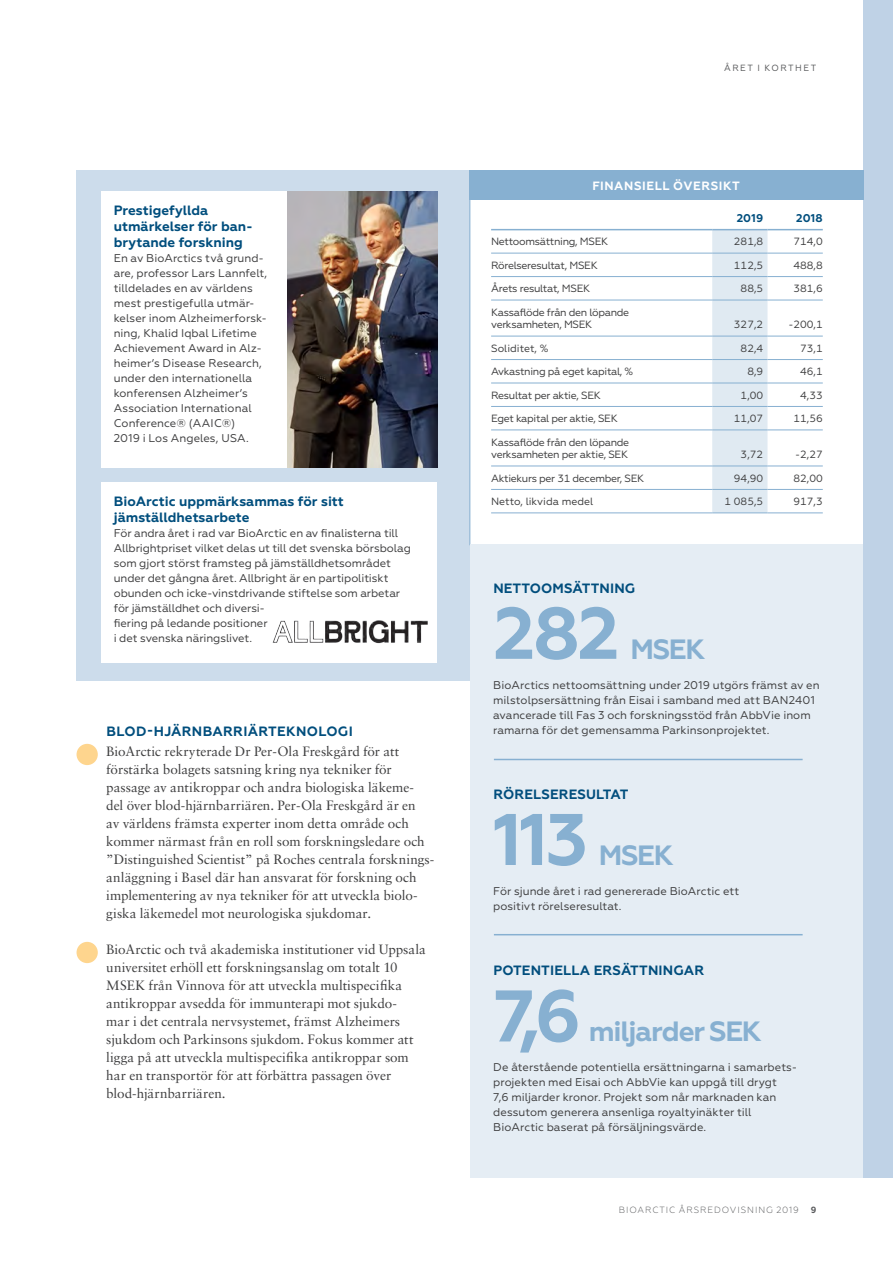
<style>
.page{position:relative;width:893px;height:1263px;background:#fff}
.page>*{position:absolute;margin:0;border:0;box-sizing:border-box;transform-origin:0 0}
.t1{font:700 72.9px "Geometria";letter-spacing:-.03em;color:#87b0d1}
.t2{font:700 27.9px "Geometria";letter-spacing:-.045em;color:#87b0d1}
.Brödtext_vänster_90{font:13.5px/18px "Sabon LT Std";color:#3e3e3f}
.Mellis_i_bröd_-_vers{font:700 13.5px/16.4px "Geometria";color:#014e7d}
.Mellis_i_bröd_-_vers-2{font:700 13.5px "Geometria";letter-spacing:.02em;color:#014e7d}
.Huvudubriker{font:700 12px "Geometria";letter-spacing:.05em;color:#fff}
.Fakta_ruta_text{font:11.25px/15px "Geometria";color:#3e3e3f}
.Table_head_right{font:700 11.25px "Geometria";letter-spacing:.02em;color:#014e7d}
.Text{font:10.5px/12.6px "Geometria";letter-spacing:-.03em;color:#3e3e3f}
.Siffra{font:10.5px "Geometria";color:#3e3e3f}
.Text-2{font:10.5px "Geometria";color:#3e3e3f}
.sidnummer{font:300 9px "Geometria";letter-spacing:.105em;color:#57585a}
.Sidnavigering_VÄ{font:9px "Geometria";letter-spacing:.165em;color:#57585a}
.sidnummer-2{font:700 9px "Geometria";color:#57585a}
</style>
<div class="page">
<div style="left:77px;top:170px;width:393px;height:510px;background:#ccdceb"></div>
<div style="left:470px;top:544px;width:402px;height:634px;background:#e5edf4"></div>
<div style="left:863px;top:0;width:30px;height:1178px;background:#bfd2e6"></div>
<div style="left:77px;top:744px;width:21px;height:21px;background:#fed58e;border-radius:50%"></div>
<div style="left:77px;top:942px;width:21px;height:21px;background:#fed58e;border-radius:50%"></div>
<hr style="left:494px;top:759px;width:309px;height:1px;background:#87b0d1">
<hr style="left:494px;top:934px;width:309px;height:1px;background:#87b0d1">
<div style="left:712px;top:230px;width:55px;height:282px;background:#e0eaf2"></div>
<hr style="left:491px;top:229px;width:221px;height:1px;background:#87b0d1">
<hr style="left:712px;top:229px;width:55px;height:1px;background:#87b0d1">
<hr style="left:767px;top:229px;width:56px;height:1px;background:#87b0d1">
<hr style="left:491px;top:253px;width:221px;height:1px;background:#87b0d1">
<hr style="left:491px;top:276px;width:221px;height:1px;background:#87b0d1">
<hr style="left:491px;top:300px;width:221px;height:1px;background:#87b0d1">
<hr style="left:491px;top:336px;width:221px;height:1px;background:#87b0d1">
<hr style="left:491px;top:359px;width:221px;height:1px;background:#87b0d1">
<hr style="left:491px;top:383px;width:221px;height:1px;background:#87b0d1">
<hr style="left:491px;top:406px;width:221px;height:1px;background:#87b0d1">
<hr style="left:491px;top:430px;width:221px;height:1px;background:#87b0d1">
<hr style="left:712px;top:253px;width:55px;height:1px;background:#87b0d1">
<hr style="left:712px;top:276px;width:55px;height:1px;background:#87b0d1">
<hr style="left:712px;top:300px;width:55px;height:1px;background:#87b0d1">
<hr style="left:712px;top:336px;width:55px;height:1px;background:#87b0d1">
<hr style="left:712px;top:359px;width:55px;height:1px;background:#87b0d1">
<hr style="left:712px;top:383px;width:55px;height:1px;background:#87b0d1">
<hr style="left:712px;top:406px;width:55px;height:1px;background:#87b0d1">
<hr style="left:712px;top:430px;width:55px;height:1px;background:#87b0d1">
<hr style="left:767px;top:253px;width:56px;height:1px;background:#87b0d1">
<hr style="left:767px;top:276px;width:56px;height:1px;background:#87b0d1">
<hr style="left:767px;top:300px;width:56px;height:1px;background:#87b0d1">
<hr style="left:767px;top:336px;width:56px;height:1px;background:#87b0d1">
<hr style="left:767px;top:359px;width:56px;height:1px;background:#87b0d1">
<hr style="left:767px;top:383px;width:56px;height:1px;background:#87b0d1">
<hr style="left:767px;top:406px;width:56px;height:1px;background:#87b0d1">
<hr style="left:767px;top:430px;width:56px;height:1px;background:#87b0d1">
<hr style="left:491px;top:466px;width:221px;height:1px;background:#87b0d1">
<hr style="left:712px;top:466px;width:55px;height:1px;background:#87b0d1">
<hr style="left:767px;top:466px;width:56px;height:1px;background:#87b0d1">
<hr style="left:491px;top:489px;width:221px;height:1px;background:#87b0d1">
<hr style="left:491px;top:512px;width:221px;height:1px;background:#87b0d1">
<hr style="left:712px;top:489px;width:55px;height:1px;background:#87b0d1">
<hr style="left:712px;top:512px;width:55px;height:1px;background:#87b0d1">
<hr style="left:767px;top:489px;width:56px;height:1px;background:#87b0d1">
<hr style="left:767px;top:512px;width:56px;height:1px;background:#87b0d1">
<div style="left:469px;top:170px;width:394px;height:30px;background:#87b0d1"></div>
<div style="left:101px;top:191px;width:336px;height:277px;background:#fff"></div>
<img style="left:287px;top:191px;width:150px;height:277px">
<div style="left:101px;top:483px;width:336px;height:180px;background:#fff"></div>
<img style="left:273px;top:620px;width:154px;height:24px">
<p class="Mellis_i_bröd_-_vers" style="left:114px;top:202px;width:141px">Prestigefyllda utmärkelser för ban&shy;brytande forskning</p>
<p class="Fakta_ruta_text" style="left:114px;top:251px;width:155px">En av BioArctics två grund&shy;are, professor Lars Lannfelt,</p>
<p class="Fakta_ruta_text" style="left:114px;top:281px;width:155px">tilldelades en av världens mest prestigefulla utmär&shy;kelser inom Alzheimerforsk&shy;ning, Khalid Iqbal Lifetime</p>
<p class="Fakta_ruta_text" style="left:114px;top:341px;width:150px">Achievement Award in Alz&shy;heimer’s Disease Research, under den internationella konferensen Alzheimer’s</p>
<p class="Fakta_ruta_text" style="left:114px;top:401px;width:139px">Association International<br>Conference® (AAIC®)</p>
<p class="Fakta_ruta_text" style="left:114px;top:431px;width:137px">2019 i Los Angeles, USA.</p>
<p class="Mellis_i_bröd_-_vers" style="left:114px;top:493px;width:232px">BioArctic uppmärksammas för sitt jämställdhetsarbete</p>
<p class="Fakta_ruta_text" style="left:114px;top:526px;width:299px">För andra året i rad var BioArctic en av finalisterna till Allbrightpriset vilket delas ut till det svenska börsbolag som gjort störst framsteg på jämställdhetsområdet under det gångna året. Allbright är en partipolitiskt obunden och icke-vinstdrivande stiftelse som arbetar för jämställdhet och diversi-<br>fiering på ledande positioner<br>i det svenska näringslivet.</p>
<p class="Mellis_i_bröd_-_vers-2" style="left:107px;top:723px;width:248px">BLOD-HJÄRNBARRIÄRTEKNOLOGI</p>
<p class="Brödtext_vänster_90" style="left:106px;top:742px;width:330px">BioArctic rekryterade Dr Per-Ola Freskgård för att förstärka bolagets satsning kring nya tekniker för passage av antikroppar och andra biologiska läkeme&shy;del över blod-hjärnbarriären. Per-Ola Freskgård är en<br>av världens främsta experter inom detta område och kommer närmast från en roll som forskningsledare och ”Distinguished Scientist” på Roches centrala forsknings&shy;anläggning i Basel där han ansvarat för forskning och implementering av nya tekniker för att utveckla biolo&shy;giska läkemedel mot neurologiska sjukdomar.</p>
<p class="Brödtext_vänster_90" style="left:106px;top:940px;width:321px">BioArctic och två akademiska institutioner vid Uppsala universitet erhöll ett forskningsanslag om totalt 10<br>MSEK från Vinnova för att utveckla multispecifika antikroppar avsedda för immunterapi mot sjukdo-<br>mar i det centrala nervsystemet, främst Alzheimers sjukdom och Parkinsons sjukdom. Fokus kommer att ligga på att utveckla multispecifika antikroppar som har en transportör för att förbättra passagen över blod-hjärnbarriären.</p>
<p class="Sidnavigering_VÄ" style="left:724px;top:62px;width:94px">ÅRET I KORTHET</p>
<p class="Huvudubriker" style="left:592px;top:178px;width:149px">FINANSIELL ÖVERSIKT</p>
<p class="Table_head_right" style="left:737px;top:211px;width:28px">2019</p>
<p class="Table_head_right" style="left:796px;top:211px;width:28px">2018</p>
<p class="Text" style="left:491px;top:235px;width:118px">Nettoomsättning, MSEK</p>
<p class="Siffra" style="left:734px;top:236px;width:31px">281,8</p>
<p class="Siffra" style="left:793px;top:236px;width:31px">714,0</p>
<p class="Text" style="left:491px;top:259px;width:108px">Rörelseresultat, MSEK</p>
<p class="Siffra" style="left:734px;top:259px;width:31px">112,5</p>
<p class="Siffra" style="left:793px;top:259px;width:31px">488,8</p>
<p class="Text" style="left:491px;top:282px;width:101px">Årets resultat, MSEK</p>
<p class="Siffra" style="left:741px;top:283px;width:24px">88,5</p>
<p class="Siffra" style="left:793px;top:283px;width:31px">381,6</p>
<p class="Text" style="left:491px;top:306px;width:140px">Kassaflöde från den löpande verksamheten, MSEK</p>
<p class="Siffra" style="left:734px;top:319px;width:31px">327,2</p>
<p class="Siffra" style="left:788px;top:319px;width:36px">-200,1</p>
<p class="Text-2" style="left:491px;top:342px;width:59px">Soliditet, %</p>
<p class="Siffra" style="left:741px;top:342px;width:24px">82,4</p>
<p class="Siffra" style="left:800px;top:342px;width:24px">73,1</p>
<p class="Text" style="left:491px;top:365px;width:144px">Avkastning på eget kapital, %</p>
<p class="Siffra" style="left:747px;top:366px;width:17px">8,9</p>
<p class="Siffra" style="left:800px;top:366px;width:24px">46,1</p>
<p class="Text" style="left:491px;top:389px;width:111px">Resultat per aktie, SEK</p>
<p class="Siffra" style="left:741px;top:389px;width:24px">1,00</p>
<p class="Siffra" style="left:800px;top:389px;width:24px">4,33</p>
<p class="Text" style="left:491px;top:412px;width:128px">Eget kapital per aktie, SEK</p>
<p class="Siffra" style="left:734px;top:412px;width:31px">11,07</p>
<p class="Siffra" style="left:793px;top:412px;width:31px">11,56</p>
<p class="Text" style="left:491px;top:436px;width:140px">Kassaflöde från den löpande verksamheten per aktie, SEK</p>
<p class="Siffra" style="left:741px;top:449px;width:24px">3,72</p>
<p class="Siffra" style="left:795px;top:449px;width:29px">-2,27</p>
<p class="Text" style="left:491px;top:472px;width:155px">Aktiekurs per 31 december, SEK</p>
<p class="Siffra" style="left:734px;top:472px;width:31px">94,90</p>
<p class="Siffra" style="left:793px;top:472px;width:31px">82,00</p>
<p class="Text-2" style="left:491px;top:495px;width:104px">Netto, likvida medel</p>
<p class="Siffra" style="left:724px;top:495px;width:40px">1 085,5</p>
<p class="Siffra" style="left:793px;top:495px;width:31px">917,3</p>
<p class="Mellis_i_bröd_-_vers" style="left:493px;top:580px;width:143px">NETTOOMSÄTTNING</p>
<p class="t1" style="left:493px;top:590px;width:128px">282</p>
<p class="t2" style="left:631px;top:632px;width:76px">MSEK</p>
<p class="Fakta_ruta_text" style="left:493px;top:677px;width:328px">BioArctics nettoomsättning under 2019 utgörs främst av en milstolpsersättning från Eisai i samband med att BAN2401 avancerade till Fas 3 och forskningsstöd från AbbVie inom ramarna för det gemensamma Parkinsonprojektet.</p>
<p class="Mellis_i_bröd_-_vers" style="left:493px;top:786px;width:137px">RÖRELSERESULTAT</p>
<p class="t1" style="left:493px;top:796px;width:96px">113</p>
<p class="t2" style="left:599px;top:839px;width:76px">MSEK</p>
<p class="Fakta_ruta_text" style="left:493px;top:883px;width:248px">För sjunde året i rad genererade BioArctic ett positivt rörelseresultat.</p>
<p class="Mellis_i_bröd_-_vers" style="left:493px;top:963px;width:212px">POTENTIELLA ERSÄTTNINGAR</p>
<p class="t1" style="left:493px;top:973px;width:89px">7,6</p>
<p class="t2" style="left:589px;top:1015px;width:174px">miljarder SEK</p>
<p class="Fakta_ruta_text" style="left:493px;top:1060px;width:305px">De återstående potentiella ersättningarna i samarbets&shy;projekten med Eisai och AbbVie kan uppgå till drygt<br>7,6 miljarder kronor. Projekt som når marknaden kan dessutom generera ansenliga royaltyinäkter till BioArctic baserat på försäljningsvärde.</p>
<p class="sidnummer" style="left:619px;top:1205px;width:181px">BIOARCTIC ÅRSREDOVISNING 2019</p>
<p class="sidnummer-2" style="left:811px;top:1205px;width:7px">9</p>
</div>
